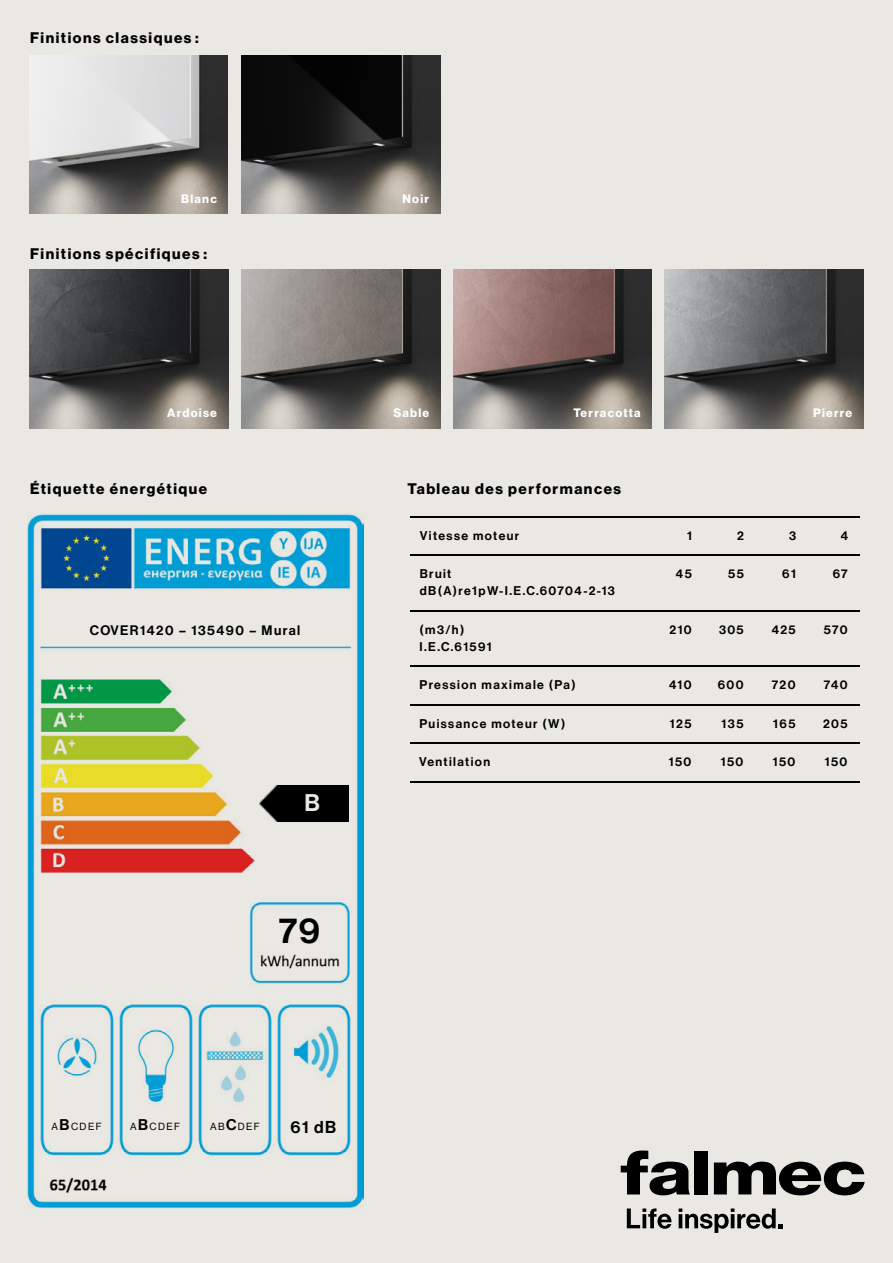
<style>
.page{position:relative;width:893px;height:1263px;background:#e9e8e3}
.page>*{position:absolute;margin:0;border:0;box-sizing:border-box;transform-origin:0 0}
.t1{font:500 35.4px "Haas Grot Disp 65";color:#000}
.t2{font:500 23.7px "Haas Grot Disp 65";color:#fff}
.t3{font:500 16.95px "Haas Grot Disp 65";color:#000}
.t4{font:700 15px "Haas Grot Disp 75";letter-spacing:.1em;color:#000}
.t5{font:500 13.5px "Haas Grot Disp 65";letter-spacing:.105em;color:#000}
.t6{font:13.5px "Haas Grot Disp 55 Roman";letter-spacing:.105em;color:#000}
.t7{font:500 13.2px "Haas Grot Disp 65";letter-spacing:.105em;color:#000}
.t8{font:500 12.6px "Haas Grot Disp 65";letter-spacing:.115em;color:#000}
.t9{font:500 12.45px/17.4px "Haas Grot Disp 65";letter-spacing:.115em;color:#000}
.t10{font:700 12px "Haas Grot Disp 75";letter-spacing:.1em;color:#fff}
.t11{font:10.2px "Haas Grot Disp 55 Roman";letter-spacing:.14em;color:#000}
.s1{font-family:"Haas Grot Disp 65";font-weight:500;font-size:15.15px}
</style>
<div class="page">
<svg style="left:410px;top:782px;width:449px;height:1px"></svg>
<hr style="left:807px;top:781px;width:52px;height:1px;background:#000">
<hr style="left:755px;top:781px;width:52px;height:1px;background:#000">
<hr style="left:703px;top:781px;width:52px;height:1px;background:#000">
<hr style="left:654px;top:781px;width:49px;height:1px;background:#000">
<hr style="left:410px;top:781px;width:244px;height:1px;background:#000">
<hr style="left:807px;top:743px;width:52px;height:1px;background:#000">
<hr style="left:755px;top:743px;width:52px;height:1px;background:#000">
<hr style="left:703px;top:743px;width:52px;height:1px;background:#000">
<hr style="left:654px;top:743px;width:49px;height:1px;background:#000">
<hr style="left:410px;top:743px;width:244px;height:1px;background:#000">
<hr style="left:807px;top:704px;width:52px;height:1px;background:#000">
<hr style="left:755px;top:704px;width:52px;height:1px;background:#000">
<hr style="left:703px;top:704px;width:52px;height:1px;background:#000">
<hr style="left:654px;top:704px;width:49px;height:1px;background:#000">
<hr style="left:410px;top:704px;width:244px;height:1px;background:#000">
<hr style="left:807px;top:666px;width:52px;height:1px;background:#000">
<hr style="left:755px;top:666px;width:52px;height:1px;background:#000">
<hr style="left:703px;top:666px;width:52px;height:1px;background:#000">
<hr style="left:654px;top:666px;width:49px;height:1px;background:#000">
<hr style="left:410px;top:666px;width:244px;height:1px;background:#000">
<hr style="left:807px;top:610px;width:52px;height:1px;background:#000">
<hr style="left:755px;top:610px;width:52px;height:1px;background:#000">
<hr style="left:703px;top:610px;width:52px;height:1px;background:#000">
<hr style="left:654px;top:610px;width:49px;height:1px;background:#000">
<hr style="left:410px;top:610px;width:244px;height:1px;background:#000">
<hr style="left:807px;top:516px;width:52px;height:1px;background:#000">
<hr style="left:807px;top:554px;width:52px;height:2px;background:#000">
<hr style="left:755px;top:516px;width:52px;height:1px;background:#000">
<hr style="left:755px;top:554px;width:52px;height:2px;background:#000">
<hr style="left:703px;top:516px;width:52px;height:1px;background:#000">
<hr style="left:703px;top:554px;width:52px;height:2px;background:#000">
<hr style="left:654px;top:516px;width:49px;height:1px;background:#000">
<hr style="left:654px;top:554px;width:49px;height:2px;background:#000">
<hr style="left:410px;top:516px;width:244px;height:1px;background:#000">
<hr style="left:410px;top:554px;width:244px;height:2px;background:#000">
<img style="left:28px;top:514px;width:336px;height:695px">
<img style="left:260px;top:786px;width:88px;height:35px">
<svg style="left:621px;top:1150px;width:69px;height:45px"></svg>
<div style="left:695px;top:1150px;width:13px;height:44px;background:#000"></div>
<svg style="left:714px;top:1161px;width:151px;height:34px"></svg>
<svg style="left:627px;top:1208px;width:44px;height:21px"></svg>
<svg style="left:679px;top:1208px;width:103px;height:25px"></svg>
<img style="left:29px;top:55px;width:199px;height:159px">
<img style="left:242px;top:55px;width:198px;height:159px">
<img style="left:30px;top:270px;width:198px;height:158px">
<img style="left:242px;top:270px;width:198px;height:158px">
<img style="left:453px;top:270px;width:199px;height:158px">
<img style="left:665px;top:270px;width:198px;height:158px">
<p class="t4" style="left:30px;top:28px;width:170px">Finitions classiques :</p>
<p class="t10" style="left:181px;top:191px;width:37px">Blanc</p>
<p class="t10" style="left:403px;top:191px;width:28px">Noir</p>
<p class="t4" style="left:30px;top:245px;width:178px">Finitions spécifiques :</p>
<p class="t6" style="left:28px;top:249px;width:217px">COVER1420 – 135490 – Mural :</p>
<p class="t10" style="left:167px;top:406px;width:51px">Ardoise</p>
<p class="t10" style="left:393px;top:406px;width:37px">Sable</p>
<p class="t10" style="left:573px;top:406px;width:69px">Terracotta</p>
<p class="t10" style="left:813px;top:406px;width:41px">Pierre</p>
<p class="t5" style="left:28px;top:477px;width:158px">Etiquette énergétique</p>
<p class="t4" style="left:30px;top:480px;width:179px">Étiquette énergétique</p>
<p class="t4" style="left:407px;top:480px;width:215px">Tableau des performances</p>
<p class="t7" style="left:410px;top:480px;width:167px">Fiche technique moteur</p>
<p class="t9" style="left:420px;top:527px;width:101px">Vitesse moteur</p>
<p class="t9" style="left:687px;top:527px;width:6px">1</p>
<p class="t9" style="left:737px;top:527px;width:8px">2</p>
<p class="t9" style="left:789px;top:527px;width:9px">3</p>
<p class="t9" style="left:841px;top:527px;width:9px">4</p>
<p class="t9" style="left:420px;top:565px;width:197px">Bruit dB(A)re1pW-I.E.C.60704-2-13</p>
<p class="t9" style="left:676px;top:565px;width:17px">45</p>
<p class="t9" style="left:728px;top:565px;width:17px">55</p>
<p class="t9" style="left:782px;top:565px;width:15px">61</p>
<p class="t9" style="left:833px;top:565px;width:17px">67</p>
<p class="t9" style="left:420px;top:621px;width:74px">(m3/h)<br>I.E.C.61591</p>
<p class="t9" style="left:669px;top:621px;width:24px">210</p>
<p class="t9" style="left:719px;top:621px;width:26px">305</p>
<p class="t9" style="left:772px;top:621px;width:26px">425</p>
<p class="t9" style="left:824px;top:621px;width:26px">570</p>
<p class="t9" style="left:419px;top:676px;width:158px">Pression maximale (Pa)</p>
<p class="t9" style="left:669px;top:676px;width:24px">410</p>
<p class="t9" style="left:718px;top:676px;width:27px">600</p>
<p class="t9" style="left:772px;top:676px;width:25px">720</p>
<p class="t9" style="left:824px;top:676px;width:25px">740</p>
<p class="t9" style="left:419px;top:715px;width:148px">Puissance moteur (W)</p>
<p class="t9" style="left:670px;top:715px;width:23px">125</p>
<p class="t9" style="left:722px;top:715px;width:23px">135</p>
<p class="t9" style="left:773px;top:715px;width:24px">165</p>
<p class="t9" style="left:823px;top:715px;width:26px">205</p>
<p class="t9" style="left:419px;top:753px;width:73px">Ventilation</p>
<p class="t9" style="left:669px;top:753px;width:24px">150</p>
<p class="t9" style="left:721px;top:753px;width:24px">150</p>
<p class="t9" style="left:773px;top:753px;width:24px">150</p>
<p class="t9" style="left:825px;top:753px;width:24px">150</p>
<p class="t8" style="left:510px;top:533px;width:12px">M</p>
<p class="t8" style="left:510px;top:585px;width:29px">EEC</p>
<p class="t5" style="left:90px;top:622px;width:212px">COVER1420 – 135490 – Mural</p>
<p class="t8" style="left:510px;top:712px;width:29px">GFE</p>
<h2 class="t2" style="left:304px;top:789px;width:17px">B</h2>
<h1 class="t1" style="left:279px;top:910px;width:43px">79</h1>
<p class="t11" style="left:52px;top:1121px;width:51px">A<span class="s1">B</span>CDEF</p>
<p class="t11" style="left:130px;top:1121px;width:51px">A<span class="s1">B</span>CDEF</p>
<p class="t11" style="left:210px;top:1121px;width:51px">AB<span class="s1">C</span>DEF</p>
<h3 class="t3" style="left:291px;top:1117px;width:47px">61 dB</h3>
</div>
